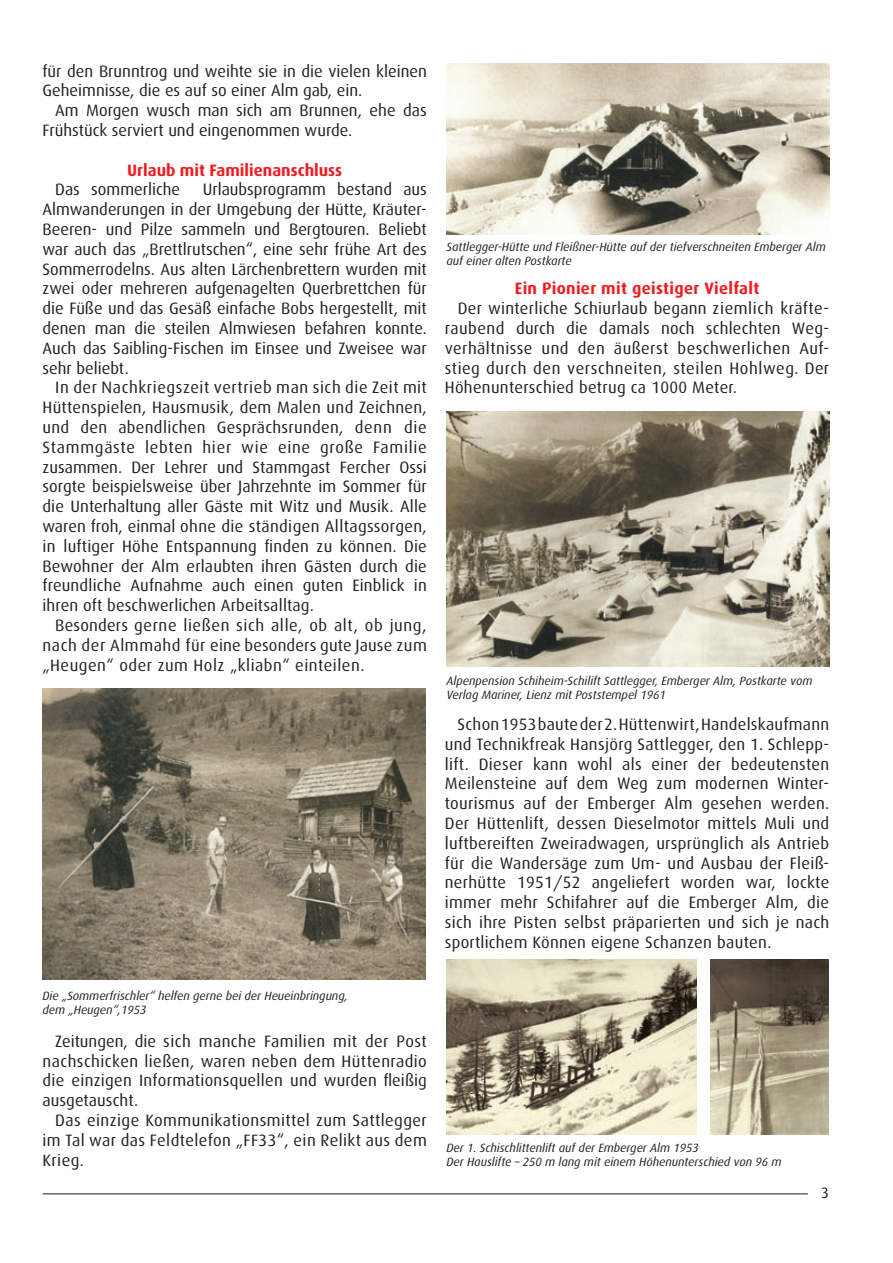
<style>
.page{position:relative;width:893px;height:1263px;background:#fff}
.page>*{position:absolute;margin:0;border:0;box-sizing:border-box;transform-origin:0 0}
.t1{font:16.5px/19.8px "Dax";letter-spacing:.01em;color:#231f20;text-align:justify}
.t2{font:700 16.5px "Dax";letter-spacing:.005em;color:#ee1d23}
.t3{font:15px "Dax";color:#231f20}
.t4{font:italic 12px/14.4px "Dax";color:#231f20}
</style>
<div class="page">
<hr style="left:43px;top:1193px;width:765px;height:1px;background:#231f20">
<img style="left:43px;top:689px;width:382px;height:291px">
<img style="left:446px;top:64px;width:383px;height:171px">
<img style="left:447px;top:411px;width:382px;height:255px">
<img style="left:446px;top:959px;width:250px;height:175px">
<img style="left:711px;top:959px;width:118px;height:175px">
<p class="t1" style="left:43px;top:61px;width:386px">für den Brunntrog und weihte sie in die vielen kleinen<br>Geheimnisse, die es auf so einer Alm gab, ein.</p>
<p class="t1" style="left:43px;top:101px;width:386px;text-indent:13px">Am Morgen wusch man sich am Brunnen, ehe das<br>Frühstück serviert und eingenommen wurde.</p>
<p class="t2" style="left:127px;top:161px;width:216px">Urlaub mit Familienanschluss</p>
<p class="t1" style="left:55px;top:180px;width:126px">Das sommerliche</p>
<p class="t1" style="left:43px;top:180px;width:386px;text-indent:160px">Urlaubsprogramm bestand aus Almwanderungen in der Umgebung der Hütte, Kräuter-Beeren- und Pilze sammeln und Bergtouren. Beliebt war auch das „Brettlrutschen“, eine sehr frühe Art des Sommerrodelns. Aus alten Lärchenbrettern wurden mit zwei oder mehreren aufgenagelten Querbrettchen für die Füße und das Gesäß einfache Bobs hergestellt, mit denen man die steilen Almwiesen befahren konnte.<br>Auch das Saibling-Fischen im Einsee und Zweisee war sehr beliebt.</p>
<p class="t1" style="left:43px;top:378px;width:386px;text-indent:13px">In der Nachkriegszeit vertrieb man sich die Zeit mit Hüttenspielen, Hausmusik, dem Malen und Zeichnen, und den abendlichen Gesprächsrunden, denn die Stammgäste lebten hier wie eine große Familie zusammen. Der Lehrer und Stammgast Fercher Ossi sorgte beispielsweise über Jahrzehnte im Sommer für die Unterhaltung aller Gäste mit Witz und Musik. Alle waren froh, einmal ohne die ständigen Alltagssorgen, in luftiger Höhe Entspannung finden zu können. Die Bewohner der Alm erlaubten ihren Gästen durch die freundliche Aufnahme auch einen guten Einblick in ihren oft beschwerlichen Arbeitsalltag.</p>
<p class="t1" style="left:43px;top:615px;width:386px;text-indent:13px">Besonders gerne ließen sich alle, ob alt, ob jung, nach der Almmahd für eine besonders gute Jause zum „Heugen“ oder zum Holz „kliabn“ einteilen.</p>
<p class="t4" style="left:43px;top:988px;width:307px">Die „Sommerfrischler“ helfen gerne bei der Heueinbringung, dem „Heugen“,1953</p>
<p class="t1" style="left:43px;top:1031px;width:386px;text-indent:13px">Zeitungen, die sich manche Familien mit der Post nachschicken ließen, waren neben dem Hüttenradio die einzigen Informationsquellen und wurden fleißig ausgetauscht.</p>
<p class="t1" style="left:43px;top:1110px;width:386px;text-indent:13px">Das einzige Kommunikationsmittel zum Sattlegger im Tal war das Feldtelefon „FF33“, ein Relikt aus dem Krieg.</p>
<p class="t4" style="left:446px;top:240px;width:381px">Sattlegger-Hütte und Fleißner-Hütte auf der tiefverschneiten Emberger Alm auf einer alten Postkarte</p>
<p class="t2" style="left:515px;top:279px;width:246px">Ein Pionier mit geistiger Vielfalt</p>
<p class="t1" style="left:445px;top:299px;width:386px;text-indent:13px">Der winterliche Schiurlaub begann ziemlich kräfte&shy;raubend durch die damals noch schlechten Weg&shy;verhältnisse und den äußerst beschwerlichen Auf&shy;stieg durch den verschneiten, steilen Hohlweg. Der Höhenunterschied betrug ca 1000 Meter.</p>
<p class="t4" style="left:446px;top:674px;width:367px">Alpenpension Schiheim-Schilift Sattlegger, Emberger Alm, Postkarte vom<br>Verlag Mariner, Lienz mit Poststempel 1961</p>
<p class="t1" style="left:445px;top:714px;width:386px;text-indent:13px">Schon 1953 baute der 2. Hüttenwirt, Handelskaufmann und Technikfreak Hansjörg Sattlegger, den 1. Schlepp&shy;lift. Dieser kann wohl als einer der bedeutensten Meilensteine auf dem Weg zum modernen Winter&shy;tourismus auf der Emberger Alm gesehen werden.<br>Der Hüttenlift, dessen Dieselmotor mittels Muli und luftbereiften Zweiradwagen, ursprünglich als Antrieb für die Wandersäge zum Um- und Ausbau der Fleiß&shy;nerhütte 1951/52 angeliefert worden war, lockte immer mehr Schifahrer auf die Emberger Alm, die sich ihre Pisten selbst präparierten und sich je nach sportlichem Können eigene Schanzen bauten.</p>
<p class="t4" style="left:446px;top:1140px;width:337px">Der 1. Schischlittenlift auf der Emberger Alm 1953<br>Der Hauslifte – 250 m lang mit einem Höhenunterschied von 96 m</p>
<p class="t3" style="left:821px;top:1184px;width:9px">3</p>
</div>
